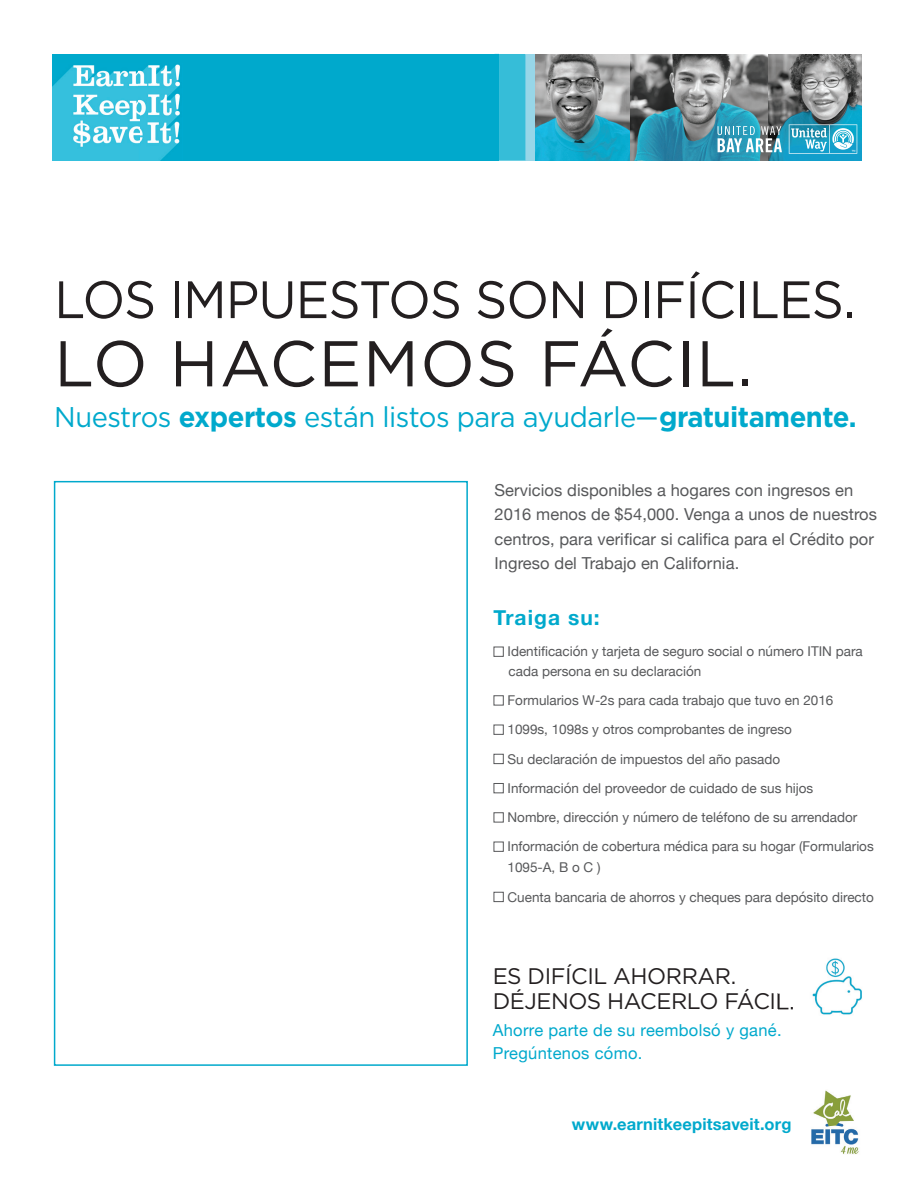
<style>
.page{position:relative;width:918px;height:1188px;background:#fff}
.page>*{position:absolute;margin:0;border:0;box-sizing:border-box;transform-origin:0 0}
.t1{font:64.5px "Gotham";letter-spacing:.02em;color:#231f20}
.t2{font:52.5px "Gotham";letter-spacing:-.02em;color:#231f20;scale:.96 1}
.t3{font:28.5px "Gotham";letter-spacing:-.02em;color:#00a9cc;scale:.96 1}
.t4{font:22.5px/25.5px "Gotham";letter-spacing:-.02em;color:#231f20}
.t5{font:700 21px "Helvetica Neue";letter-spacing:.05em;color:#00a9cc}
.t6{font:16.5px/24px "Helvetica Neue";letter-spacing:.005em;color:#57585a}
.t7{font:16.5px/22.5px "Helvetica Neue";letter-spacing:.02em;color:#00a9cc}
.t8{font:700 16.5px "Helvetica Neue";letter-spacing:.01em;color:#00a9cc}
.t9{font:13.5px/29.2px "Helvetica Neue";color:#57585a}
.s1{font-weight:700}
</style>
<div class="page">
<img style="left:535px;top:54px;width:234px;height:107px">
<div style="left:54px;top:481px;width:414px;height:585px;border:2px solid #00a9cc"></div>
<div style="left:494px;top:647px;width:10px;height:10px;border:1px solid #57585a"></div>
<div style="left:494px;top:695px;width:10px;height:10px;border:1px solid #57585a"></div>
<div style="left:494px;top:725px;width:10px;height:10px;border:1px solid #57585a"></div>
<div style="left:494px;top:754px;width:10px;height:10px;border:1px solid #57585a"></div>
<div style="left:494px;top:783px;width:10px;height:10px;border:1px solid #57585a"></div>
<div style="left:494px;top:812px;width:10px;height:10px;border:1px solid #57585a"></div>
<div style="left:494px;top:842px;width:10px;height:10px;border:1px solid #57585a"></div>
<div style="left:494px;top:892px;width:10px;height:10px;border:1px solid #57585a"></div>
<div style="left:52px;top:54px;width:447px;height:107px;background:#00a9cc"></div>
<img style="left:769px;top:54px;width:92px;height:107px">
<svg style="left:499px;top:54px;width:36px;height:107px;background:#50c3dc"></svg>
<img style="left:52px;top:64px;width:128px;height:97px">
<img style="left:812px;top:958px;width:50px;height:57px">
<img style="left:779px;top:993px;width:14px;height:17px">
<svg style="left:718px;top:126px;width:64px;height:26px"></svg>
<svg style="left:789px;top:124px;width:68px;height:30px;background:#59b7d1"></svg>
<img style="left:811px;top:1090px;width:48px;height:64px">
<h2 class="t2" style="left:54px;top:266px;width:836px">LOS IMPUESTOS SON DIFÍCILES.</h2>
<h1 class="t1" style="left:54px;top:322px;width:700px">LO HACEMOS FÁCIL.</h1>
<h3 class="t3" style="left:54px;top:399px;width:837px">Nuestros <span class="s1">expertos</span> están listos para ayudarle—<span class="s1">gratuitamente.</span></h3>
<p class="t6" style="left:495px;top:480px;width:384px">Servicios disponibles a hogares con ingresos en 2016 menos de $54,000. Venga a unos de nuestros centros, para verificar si califica para el Crédito por Ingreso del Trabajo en California.</p>
<h3 class="t5" style="left:493px;top:601px;width:108px">Traiga su:</h3>
<p class="t9" style="left:508px;top:643px;width:357px;line-height:19.5px">Identificación y tarjeta de seguro social o número ITIN para cada persona en su declaración</p>
<p class="t9" style="left:508px;top:686px;width:368px">Formularios W-2s para cada trabajo que tuvo en 2016<br>1099s, 1098s y otros comprobantes de ingreso<br>Su declaración de impuestos del año pasado<br>Información del proveedor de cuidado de sus hijos<br>Nombre, dirección y número de teléfono de su arrendador Información de cobertura médica para su hogar (Formularios</p>
<p class="t9" style="left:508px;top:854px;width:368px">1095-A, B o C )<br>Cuenta bancaria de ahorros y cheques para depósito directo</p>
<h3 class="t4" style="left:493px;top:963px;width:303px">ES DIFÍCIL AHORRAR.<br>DÉJENOS HACERLO FÁCIL.</h3>
<p class="t7" style="left:493px;top:1020px;width:291px">Ahorre parte de su reembolsó y gané.<br>Pregúntenos cómo.</p>
<p class="t8" style="left:572px;top:1111px;width:221px">www.earnitkeepitsaveit.org</p>
</div>
